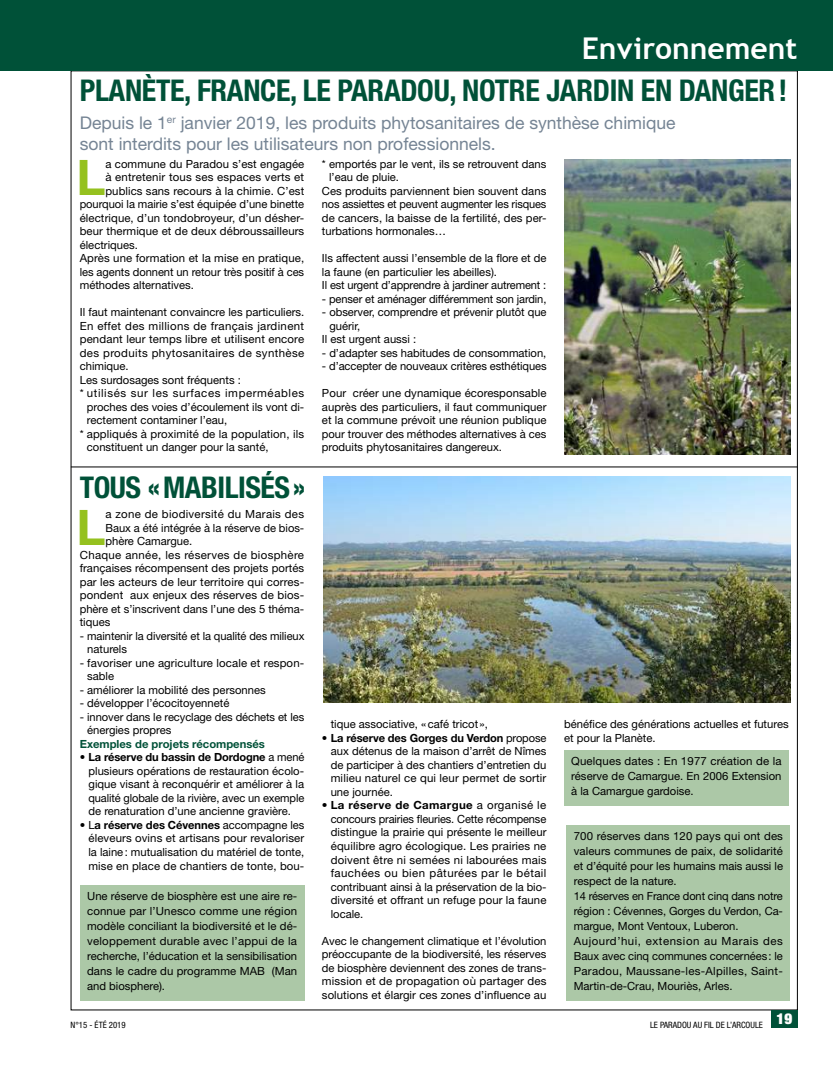
<style>
.page{position:relative;width:833px;height:1081px;background:#fff}
.page>*{position:absolute;margin:0;border:0;box-sizing:border-box;transform-origin:0 0}
.t1{font:700 49.12px "Helvetica Neue LT Std";color:#95c11f}
.t2{font:700 condensed 30px "Helvetica Neue LT Std";letter-spacing:-.01em;color:#005138}
.t3{font:700 30px "Trebuchet MS";color:#fff}
.t4{font:17.5px/21px "Helvetica Neue LT Std";color:#758494}
.t5{font:900 condensed 15px "Helvetica Neue LT Std";color:#fff}
.t6{font:11.25px/13.5px "Helvetica Neue LT Std";color:#000;text-align:justify}
.t7{font:11.25px "Helvetica Neue LT Std";letter-spacing:.03em;color:#000}
.t8{font:11.25px "Helvetica Neue LT Std";letter-spacing:.025em;color:#000}
.t9{font:11.25px "Helvetica Neue LT Std";letter-spacing:.05em;color:#000}
.t10{font:700 11.25px "Helvetica Neue LT Std";color:#005138}
.t11{font:condensed 8.75px "Helvetica Neue LT Std";color:#000}
.s1{font-weight:700}
</style>
<div class="page">
<div style="left:564px;top:750px;width:224px;height:55px;background:#acc8a7"></div>
<img style="left:564px;top:160px;width:226px;height:295px">
<img style="left:323px;top:476px;width:467px;height:226px">
<hr style="left:71px;top:467px;width:726px;height:1px;background:#000">
<div style="left:80px;top:885px;width:224px;height:115px;background:#acc8a7"></div>
<div style="left:566px;top:825px;width:224px;height:70px;background:#acc8a7"></div>
<div style="left:566px;top:885px;width:224px;height:55px;background:#acc8a7"></div>
<div style="left:566px;top:930px;width:224px;height:70px;background:#acc8a7"></div>
<div style="left:771px;top:1010px;width:26px;height:18px;background:#005138"></div>
<div style="left:0;top:0;width:833px;height:71px;background:#005138"></div>
<h2 class="t3" style="left:569px;top:30px;width:230px">Infos citoyennes</h2>
<h2 class="t3" style="left:582px;top:30px;width:217px">Environnement</h2>
<h2 class="t2" style="left:80px;top:72px;width:709px">PLANÈTE, FRANCE, LE PARADOU, NOTRE JARDIN EN DANGER!</h2>
<h3 class="t4" style="left:80px;top:112px;width:597px">Depuis le 1<sup>er</sup> janvier 2019, les produits phytosanitaires de synthèse chimique sont interdits pour les utilisateurs non professionnels.</h3>
<h1 class="t1" style="left:76px;top:147px;width:31px">L</h1>
<p class="t6" style="left:105px;top:157px;width:200px">a commune du Paradou s’est engagée</p>
<p class="t6" style="left:105px;top:170px;width:200px">à entretenir tous ses espaces verts et</p>
<p class="t6" style="left:105px;top:184px;width:200px">publics sans recours à la chimie. C’est</p>
<p class="t6" style="left:80px;top:197px;width:226px">pourquoi la mairie s’est équipée d’une binette</p>
<p class="t6" style="left:80px;top:211px;width:226px">électrique, d’un tondobroyeur, d’un désher-</p>
<p class="t6" style="left:80px;top:224px;width:226px">beur thermique et de deux débroussailleurs</p>
<p class="t6" style="left:80px;top:238px;width:60px">électriques.</p>
<p class="t6" style="left:80px;top:251px;width:226px">Après une formation et la mise en pratique,</p>
<p class="t6" style="left:80px;top:265px;width:226px">les agents donnent un retour très positif à ces</p>
<p class="t6" style="left:80px;top:278px;width:116px">méthodes alternatives.</p>
<p class="t6" style="left:80px;top:305px;width:226px">Il faut maintenant convaincre les particuliers.</p>
<p class="t7" style="left:80px;top:319px;width:226px">En effet des millions de français jardinent</p>
<p class="t6" style="left:80px;top:332px;width:226px">pendant leur temps libre et utilisent encore</p>
<p class="t7" style="left:80px;top:346px;width:226px">des produits phytosanitaires de synthèse</p>
<p class="t6" style="left:80px;top:359px;width:50px">chimique.</p>
<p class="t6" style="left:80px;top:373px;width:163px">Les surdosages sont fréquents :</p>
<p class="t9" style="left:80px;top:387px;width:226px">* utilisés sur les surfaces imperméables</p>
<p class="t6" style="left:87px;top:400px;width:219px">proches des voies d’écoulement ils vont di-</p>
<p class="t6" style="left:87px;top:413px;width:142px">rectement contaminer l’eau,</p>
<p class="t6" style="left:80px;top:427px;width:226px">* appliqués à proximité de la population, ils</p>
<p class="t6" style="left:87px;top:440px;width:183px">constituent un danger pour la santé,</p>
<h2 class="t2" style="left:80px;top:469px;width:227px">TOUS «MABILISÉS»</h2>
<h1 class="t1" style="left:76px;top:497px;width:31px">L</h1>
<p class="t8" style="left:105px;top:508px;width:200px">a zone de biodiversité du Marais des</p>
<p class="t6" style="left:105px;top:521px;width:200px">Baux a été intégrée à la réserve de bios-</p>
<p class="t6" style="left:105px;top:534px;width:88px">phère Camargue.</p>
<p class="t8" style="left:80px;top:548px;width:226px">Chaque année, les réserves de biosphère</p>
<p class="t6" style="left:80px;top:561px;width:226px">françaises récompensent des projets portés</p>
<p class="t6" style="left:80px;top:575px;width:226px">par les acteurs de leur territoire qui corres-</p>
<p class="t6" style="left:80px;top:588px;width:226px">pondent aux enjeux des réserves de bios-</p>
<p class="t6" style="left:80px;top:602px;width:226px">phère et s’inscrivent dans l’une des 5 théma-</p>
<p class="t6" style="left:80px;top:615px;width:32px">tiques</p>
<p class="t6" style="left:87px;top:629px;width:219px;text-indent:-8px">- maintenir la diversité et la qualité des milieux naturels</p>
<p class="t6" style="left:87px;top:656px;width:218px;text-indent:-8px">- favoriser une agriculture locale et respon&shy;sable</p>
<p class="t6" style="left:80px;top:683px;width:187px">- améliorer la mobilité des personnes</p>
<p class="t6" style="left:80px;top:696px;width:151px">- développer l’écocitoyenneté</p>
<p class="t6" style="left:87px;top:710px;width:218px;text-indent:-8px">- innover dans le recyclage des déchets et les énergies propres</p>
<p class="t10" style="left:80px;top:737px;width:187px">Exemples de projets récompensés</p>
<p class="t6" style="left:88px;top:750px;width:217px;text-indent:-9px">• <span class="s1">La réserve du bassin de Dordogne</span> a mené plusieurs opérations de restauration écolo&shy;gique visant à reconquérir et améliorer à la qualité globale de la rivière, avec un exemple de renaturation d’une ancienne gravière.</p>
<p class="t6" style="left:88px;top:818px;width:217px;text-indent:-9px">• L<span class="s1">a réserve des Cévennes</span> accompagne les éleveurs ovins et artisans pour revaloriser la laine: mutualisation du matériel de tonte, mise en place de chantiers de tonte, bou-</p>
<p class="t6" style="left:87px;top:888px;width:212px;line-height:15px">Une réserve de biosphère est une aire re&shy;connue par l’Unesco comme une région modèle conciliant la biodiversité et le dé&shy;veloppement durable avec l’appui de la recherche, l’éducation et la sensibilisation dans le cadre du programme MAB (Man and biosphere).</p>
<p class="t6" style="left:322px;top:157px;width:226px">* emportés par le vent, ils se retrouvent dans</p>
<p class="t6" style="left:329px;top:170px;width:72px">l’eau de pluie.</p>
<p class="t6" style="left:322px;top:184px;width:226px">Ces produits parviennent bien souvent dans</p>
<p class="t6" style="left:322px;top:197px;width:226px">nos assiettes et peuvent augmenter les risques</p>
<p class="t6" style="left:322px;top:211px;width:226px">de cancers, la baisse de la fertilité, des per-</p>
<p class="t6" style="left:322px;top:224px;width:125px">turbations hormonales…</p>
<p class="t6" style="left:322px;top:251px;width:226px;text-align:left">Ils affectent aussi l’ensemble de la flore et de la faune (en particulier les abeilles).<br>Il est urgent d’apprendre à jardiner autrement :</p>
<p class="t6" style="left:322px;top:292px;width:226px">- penser et aménager différemment son jardin,</p>
<p class="t6" style="left:322px;top:305px;width:226px">- observer, comprendre et prévenir plutôt que</p>
<p class="t6" style="left:329px;top:319px;width:32px">guérir,</p>
<p class="t6" style="left:322px;top:332px;width:96px">Il est urgent aussi :</p>
<p class="t6" style="left:322px;top:346px;width:226px">- d’adapter ses habitudes de consommation,</p>
<p class="t6" style="left:322px;top:359px;width:226px">- d’accepter de nouveaux critères esthétiques</p>
<p class="t6" style="left:322px;top:386px;width:226px">Pour créer une dynamique écoresponsable auprès des particuliers, il faut communiquer et la commune prévoit une réunion publique pour trouver des méthodes alternatives à ces produits phytosanitaires dangereux.</p>
<p class="t6" style="left:331px;top:717px;width:159px">tique associative, «café tricot »,</p>
<p class="t6" style="left:331px;top:731px;width:217px;text-indent:-9px">• <span class="s1">La réserve des Gorges du Verdon</span> propose aux détenus de la maison d’arrêt de Nîmes de participer à des chantiers d’entretien du milieu naturel ce qui leur permet de sortir une journée.</p>
<p class="t6" style="left:331px;top:798px;width:217px;text-indent:-9px"><span class="s1">• La réserve de Camargue</span> a organisé le concours prairies fleuries. Cette récompense distingue la prairie qui présente le meilleur équilibre agro écologique. Les prairies ne doivent être ni semées ni labourées mais fauchées ou bien pâturées par le bétail contribuant ainsi à la préservation de la bio&shy;diversité et offrant un refuge pour la faune locale.</p>
<p class="t6" style="left:322px;top:933px;width:226px">Avec le changement climatique et l’évolution préoccupante de la biodiversité, les réserves de biosphère deviennent des zones de trans&shy;mission et de propagation où partager des solutions et élargir ces zones d’influence au</p>
<p class="t6" style="left:564px;top:717px;width:226px">bénéfice des générations actuelles et futures et pour la Planète.</p>
<p class="t6" style="left:571px;top:753px;width:212px;line-height:15px">Quelques dates : En 1977 création de la réserve de Camargue. En 2006 Extension à la Camargue gardoise.</p>
<p class="t6" style="left:574px;top:828px;width:211px;line-height:15px;text-align:left">700 réserves dans 120 pays qui ont des valeurs communes de paix, de solidarité et d’équité pour les humains mais aussi le respect de la nature.<br>14 réserves en France dont cinq dans notre région : Cévennes, Gorges du Verdon, Ca&shy;margue, Mont Ventoux, Luberon.<br>Aujourd’hui, extension au Marais des Baux avec cinq communes concernées: le Paradou, Maussane-les-Alpilles, Saint-Martin-de-Crau, Mouriès, Arles.</p>
<p class="t11" style="left:71px;top:1019px;width:57px">N°15 - ÉTÉ 2019</p>
<p class="t11" style="left:650px;top:1019px;width:114px">LE PARADOU AU FIL DE L’ARCOULE</p>
<h3 class="t5" style="left:776px;top:1009px;width:17px">19</h3>
</div>
